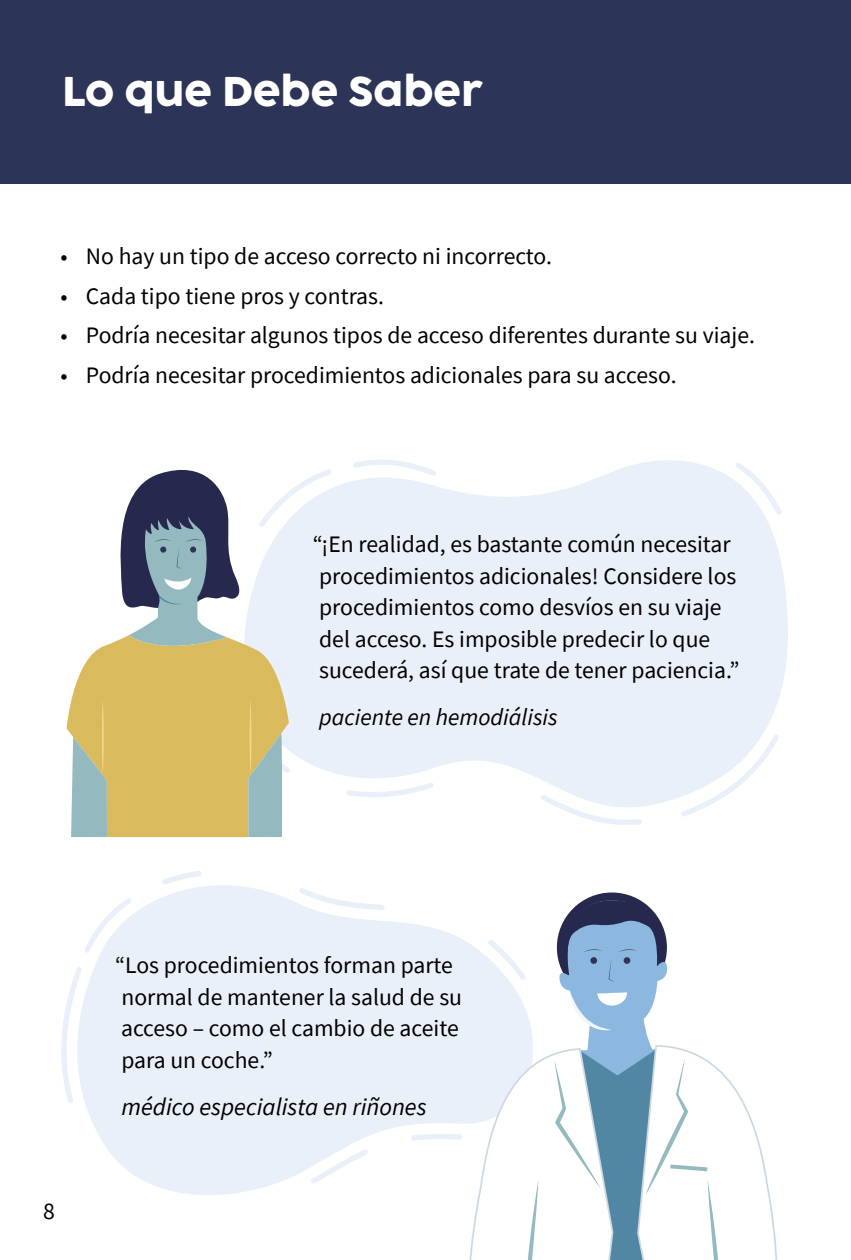
<style>
.page{position:relative;width:851px;height:1260px;background:#fff}
.page>*{position:absolute;margin:0;border:0;box-sizing:border-box;transform-origin:0 0}
.t1{font:38.5px "Cocogoose Pro";color:#fff}
.t2{font:italic 24.5px "Source Sans Pro";color:#000}
.t3{font:23.62px/31.5px "Source Sans Pro";color:#000}
.t4{font:italic 23.62px "Source Sans Pro";color:#000}
</style>
<div class="page">
<div style="left:0;top:0;width:850px;height:184px;background:#2c3457"></div>
<svg style="left:82px;top:885px;width:329px;height:310px;fill:#eaf0f9"></svg>
<svg style="left:298px;top:887px;width:86px;height:23px"></svg>
<svg style="left:310px;top:1149px;width:58px;height:35px"></svg>
<svg style="left:61px;top:967px;width:21px;height:136px"></svg>
<svg style="left:84px;top:898px;width:47px;height:55px"></svg>
<svg style="left:162px;top:871px;width:39px;height:14px"></svg>
<svg style="left:245px;top:460px;width:543px;height:346px;fill:#eaf0f9"></svg>
<svg style="left:730px;top:460px;width:56px;height:59px"></svg>
<svg style="left:254px;top:465px;width:81px;height:67px"></svg>
<svg style="left:349px;top:460px;width:91px;height:20px"></svg>
<svg style="left:343px;top:779px;width:94px;height:18px"></svg>
<svg style="left:536px;top:790px;width:109px;height:35px"></svg>
<svg style="left:677px;top:730px;width:106px;height:86px"></svg>
<svg style="left:67px;top:635px;width:222px;height:202px;fill:#d9ba5c"></svg>
<svg style="left:71px;top:699px;width:36px;height:138px"></svg>
<svg style="left:246px;top:699px;width:49px;height:138px"></svg>
<svg style="left:112px;top:469px;width:129px;height:189px"></svg>
<div style="left:557px;top:892px;width:110px;height:110px;background:#26294d;border-radius:50%"></div>
<svg style="left:411px;top:900px;width:367px;height:360px"></svg>
<h1 class="t1" style="left:62px;top:61px;width:422px">Lo que Debe Saber</h1>
<p class="t3" style="left:60px;top:241px;width:493px">• No hay un tipo de acceso correcto ni incorrecto.</p>
<p class="t3" style="left:60px;top:280px;width:325px">• Cada tipo tiene pros y contras.</p>
<p class="t3" style="left:60px;top:319px;width:696px">• Podría necesitar algunos tipos de acceso diferentes durante su viaje.</p>
<p class="t3" style="left:60px;top:359px;width:617px">• Podría necesitar procedimientos adicionales para su acceso.</p>
<p class="t3" style="left:313px;top:528px;width:428px">“¡En realidad, es bastante común necesitar procedimientos adicionales! Considere los procedimientos como desvíos en su viaje del acceso. Es imposible predecir lo que sucederá, así que trate de tener paciencia.”</p>
<p class="t4" style="left:319px;top:702px;width:240px">paciente en hemodiálisis</p>
<p class="t3" style="left:43px;top:1195px;width:13px">8</p>
<p class="t3" style="left:115px;top:949px;width:348px">“Los procedimientos forman parte normal de mantener la salud de su acceso – como el cambio de aceite para un coche.”</p>
<p class="t2" style="left:122px;top:1091px;width:306px">médico especialista en riñones</p>
</div>
